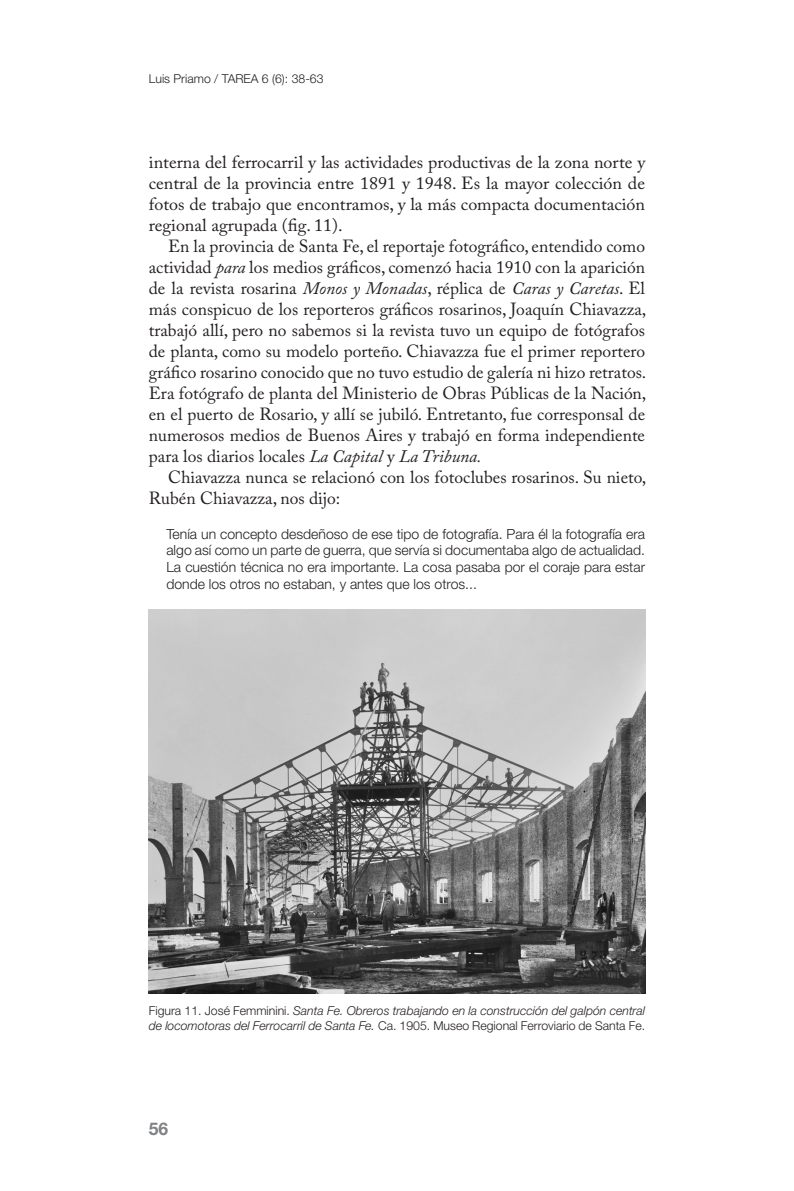
<style>
.page{position:relative;width:794px;height:1191px;background:#fff}
.page>*{position:absolute;margin:0;border:0;box-sizing:border-box;transform-origin:0 0}
.Cuerpo_central{font:17.5px/21px "Adobe Caslon Pro";color:#231f20;text-align:justify}
.t1{font:700 17.5px "Helvetica Neue";color:#808285}
.Cita{font:300 14px/16.8px "Helvetica Neue";color:#231f20;text-align:justify}
.Resumen{font:italic 300 12.25px/14.7px "Helvetica Neue";color:#231f20}
.t2{font:300 12.25px "Helvetica Neue";color:#231f20}
.s1{font-style:italic}
.s2{font-style:normal}
</style>
<div class="page">
<img style="left:149px;top:609px;width:496px;height:384px">
<p class="t2" style="left:149px;top:71px;width:176px">Luis Priamo / TAREA 6 (6): 38-63</p>
<p class="Cuerpo_central" style="left:149px;top:151px;width:498px">interna del ferrocarril y las actividades productivas de la zona norte y central de la provincia entre 1891 y 1948. Es la mayor colección de fotos de trabajo que encontramos, y la más compacta documentación regional agrupada (fig. 11).</p>
<p class="Cuerpo_central" style="left:149px;top:235px;width:499px;text-indent:19px">En la provincia de Santa Fe, el reportaje fotográfico, entendido como actividad <span class="s1">para</span> los medios gráficos, comenzó hacia 1910 con la aparición de la revista rosarina <span class="s1">Monos y Monadas</span>, réplica de <span class="s1">Caras y Caretas</span>. El más conspicuo de los reporteros gráficos rosarinos, Joaquín Chiavazza, trabajó allí, pero no sabemos si la revista tuvo un equipo de fotógrafos de planta, como su modelo porteño. Chiavazza fue el primer reportero gráfico rosarino conocido que no tuvo estudio de galería ni hizo retratos.<br>Era fotógrafo de planta del Ministerio de Obras Públicas de la Nación, en el puerto de Rosario, y allí se jubiló. Entretanto, fue corresponsal de numerosos medios de Buenos Aires y trabajó en forma independiente para los diarios locales <span class="s1">La Capital</span> y <span class="s1">La Tribuna.</span></p>
<p class="Cuerpo_central" style="left:149px;top:466px;width:499px;text-indent:19px">Chiavazza nunca se relacionó con los fotoclubes rosarinos. Su nieto,<br>Rubén Chiavazza, nos dijo:</p>
<p class="Cita" style="left:166px;top:525px;width:480px">Tenía un concepto desdeñoso de ese tipo de fotografía. Para él la fotografía era algo así como un parte de guerra, que servía si documentaba algo de actualidad.<br>La cuestión técnica no era importante. La cosa pasaba por el coraje para estar donde los otros no estaban, y antes que los otros...</p>
<p class="Resumen" style="left:149px;top:1003px;width:498px"><span class="s2">Figura 11. José Femminini.</span> Santa Fe. Obreros trabajando en la construcción del galpón central de locomotoras del Ferrocarril de Santa Fe. <span class="s2">Ca. 1905. Museo Regional Ferroviario de Santa Fe.</span></p>
<p class="t1" style="left:149px;top:1118px;width:21px">56</p>
</div>
